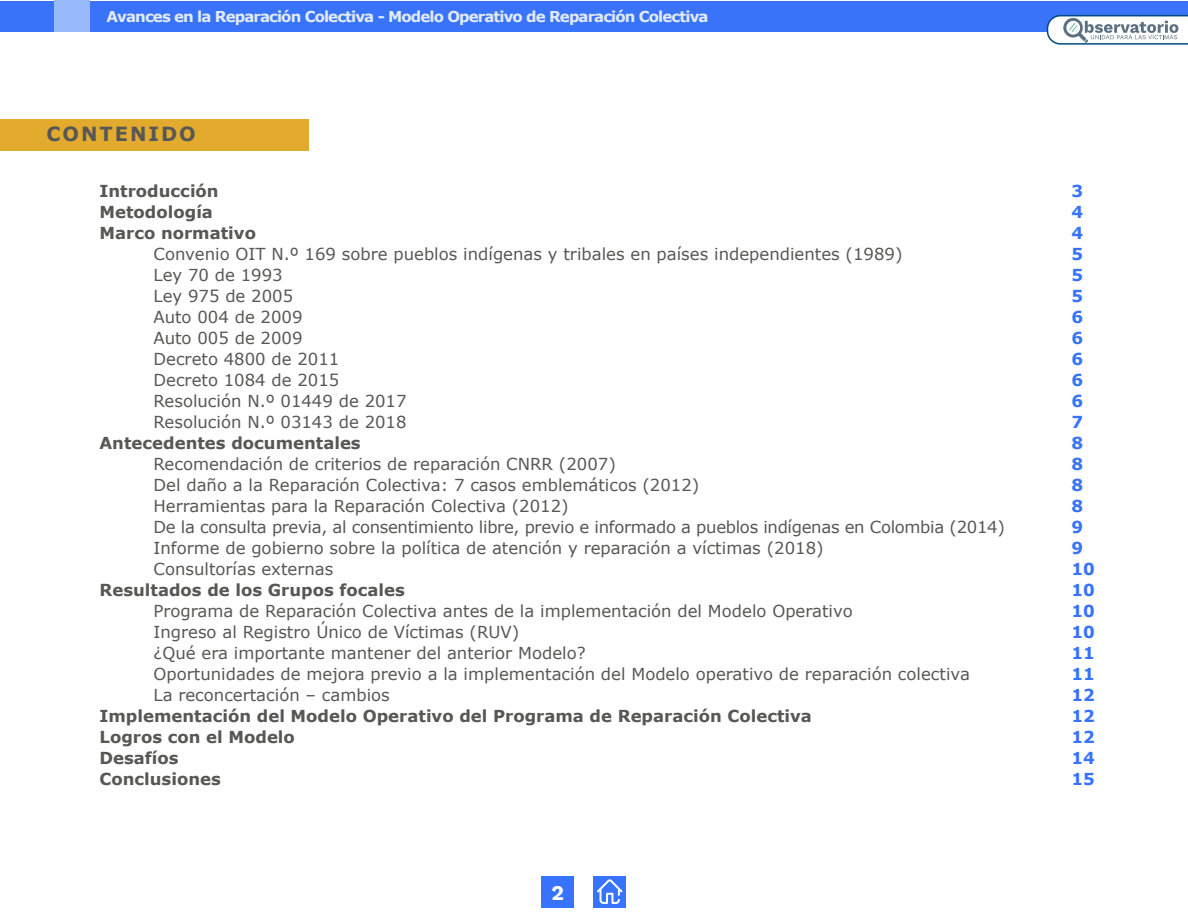
<style>
.page{position:relative;width:1188px;height:918px;background:#fff}
.page>*{position:absolute;margin:0;border:0;box-sizing:border-box;transform-origin:0 0}
.t1{font:700 21px "Work Sans";color:#fff}
.t2{font:700 19.5px "Verdana";letter-spacing:.1em;color:#575756}
.t3{font:16.5px "Verdana";color:#575756}
.t4{font:700 16.5px "Verdana";color:#575756}
.t5{font:16.5px "Verdana";letter-spacing:-.02em;color:#575756}
.t6{font:700 16.5px "Verdana";color:#3873ff}
.t7{font:700 15px "Verdana";letter-spacing:-.06em;color:#e3ebfa}
</style>
<div class="page">
<div style="left:0;top:1px;width:1188px;height:31px;background:#3873fa"></div>
<div style="left:54px;top:0;width:36px;height:32px;background:#99bafa"></div>
<svg style="left:1047px;top:15px;width:141px;height:30px"></svg>
<div style="left:594px;top:876px;width:32px;height:31px;background:#3873ff"></div>
<svg style="left:597px;top:879px;width:25px;height:25px"></svg>
<div style="left:542px;top:876px;width:32px;height:31px;background:#3873ff"></div>
<div style="left:0;top:119px;width:309px;height:31px;background:#e3ab2e"></div>
<p class="t7" style="left:107px;top:5px;width:603px">Avances en la Reparación Colectiva - Modelo Operativo de Reparación Colectiva</p>
<p class="t2" style="left:46px;top:120px;width:151px">CONTENIDO</p>
<p class="t4" style="left:100px;top:179px;width:121px">Introducción</p>
<p class="t6" style="left:1072px;top:179px;width:13px">3</p>
<p class="t4" style="left:100px;top:200px;width:115px">Metodología</p>
<p class="t6" style="left:1072px;top:200px;width:13px">4</p>
<p class="t4" style="left:100px;top:221px;width:158px">Marco normativo</p>
<p class="t6" style="left:1072px;top:221px;width:13px">4</p>
<p class="t3" style="left:154px;top:243px;width:751px">Convenio OIT N.º 169 sobre pueblos indígenas y tribales en países independientes (1989)</p>
<p class="t6" style="left:1072px;top:242px;width:13px">5</p>
<p class="t3" style="left:154px;top:264px;width:131px">Ley 70 de 1993</p>
<p class="t6" style="left:1072px;top:263px;width:13px">5</p>
<p class="t3" style="left:154px;top:285px;width:141px">Ley 975 de 2005</p>
<p class="t6" style="left:1072px;top:284px;width:13px">5</p>
<p class="t3" style="left:154px;top:306px;width:151px">Auto 004 de 2009</p>
<p class="t6" style="left:1072px;top:305px;width:13px">6</p>
<p class="t3" style="left:154px;top:327px;width:151px">Auto 005 de 2009</p>
<p class="t6" style="left:1072px;top:326px;width:13px">6</p>
<p class="t3" style="left:154px;top:348px;width:187px">Decreto 4800 de 2011</p>
<p class="t6" style="left:1072px;top:347px;width:13px">6</p>
<p class="t3" style="left:154px;top:369px;width:187px">Decreto 1084 de 2015</p>
<p class="t6" style="left:1072px;top:368px;width:13px">6</p>
<p class="t3" style="left:154px;top:390px;width:255px">Resolución N.º 01449 de 2017</p>
<p class="t6" style="left:1072px;top:389px;width:13px">6</p>
<p class="t3" style="left:154px;top:411px;width:255px">Resolución N.º 03143 de 2018</p>
<p class="t6" style="left:1072px;top:410px;width:13px">7</p>
<p class="t4" style="left:100px;top:431px;width:263px">Antecedentes documentales</p>
<p class="t6" style="left:1072px;top:431px;width:13px">8</p>
<p class="t3" style="left:154px;top:453px;width:464px">Recomendación de criterios de reparación CNRR (2007)</p>
<p class="t6" style="left:1072px;top:452px;width:13px">8</p>
<p class="t3" style="left:154px;top:474px;width:547px">Del daño a la Reparación Colectiva: 7 casos emblemáticos (2012)</p>
<p class="t6" style="left:1072px;top:473px;width:13px">8</p>
<p class="t3" style="left:154px;top:495px;width:417px">Herramientas para la Reparación Colectiva (2012)</p>
<p class="t6" style="left:1072px;top:494px;width:13px">8</p>
<p class="t5" style="left:154px;top:516px;width:853px">De la consulta previa, al consentimiento libre, previo e informado a pueblos indígenas en Colombia (2014)</p>
<p class="t6" style="left:1072px;top:516px;width:13px">9</p>
<p class="t3" style="left:154px;top:537px;width:672px">Informe de gobierno sobre la política de atención y reparación a víctimas (2018)</p>
<p class="t6" style="left:1072px;top:537px;width:13px">9</p>
<p class="t3" style="left:154px;top:558px;width:181px">Consultorías externas</p>
<p class="t6" style="left:1072px;top:558px;width:25px">10</p>
<p class="t4" style="left:100px;top:579px;width:307px">Resultados de los Grupos focales</p>
<p class="t6" style="left:1072px;top:579px;width:25px">10</p>
<p class="t3" style="left:154px;top:600px;width:701px">Programa de Reparación Colectiva antes de la implementación del Modelo Operativo</p>
<p class="t6" style="left:1072px;top:600px;width:25px">10</p>
<p class="t3" style="left:154px;top:621px;width:367px">Ingreso al Registro Único de Víctimas (RUV)</p>
<p class="t6" style="left:1072px;top:621px;width:25px">10</p>
<p class="t3" style="left:154px;top:642px;width:434px">¿Qué era importante mantener del anterior Modelo?</p>
<p class="t6" style="left:1072px;top:642px;width:25px">11</p>
<p class="t3" style="left:154px;top:663px;width:818px">Oportunidades de mejora previo a la implementación del Modelo operativo de reparación colectiva</p>
<p class="t6" style="left:1072px;top:663px;width:25px">11</p>
<p class="t3" style="left:154px;top:684px;width:238px">La reconcertación – cambios</p>
<p class="t6" style="left:1072px;top:684px;width:25px">12</p>
<p class="t4" style="left:100px;top:705px;width:714px">Implementación del Modelo Operativo del Programa de Reparación Colectiva</p>
<p class="t6" style="left:1072px;top:705px;width:25px">12</p>
<p class="t4" style="left:100px;top:726px;width:197px">Logros con el Modelo</p>
<p class="t6" style="left:1072px;top:726px;width:25px">12</p>
<p class="t4" style="left:100px;top:747px;width:81px">Desafíos</p>
<p class="t6" style="left:1072px;top:747px;width:25px">14</p>
<p class="t4" style="left:100px;top:768px;width:123px">Conclusiones</p>
<p class="t6" style="left:1072px;top:768px;width:25px">15</p>
<p class="t1" style="left:552px;top:881px;width:14px">2</p>
</div>
